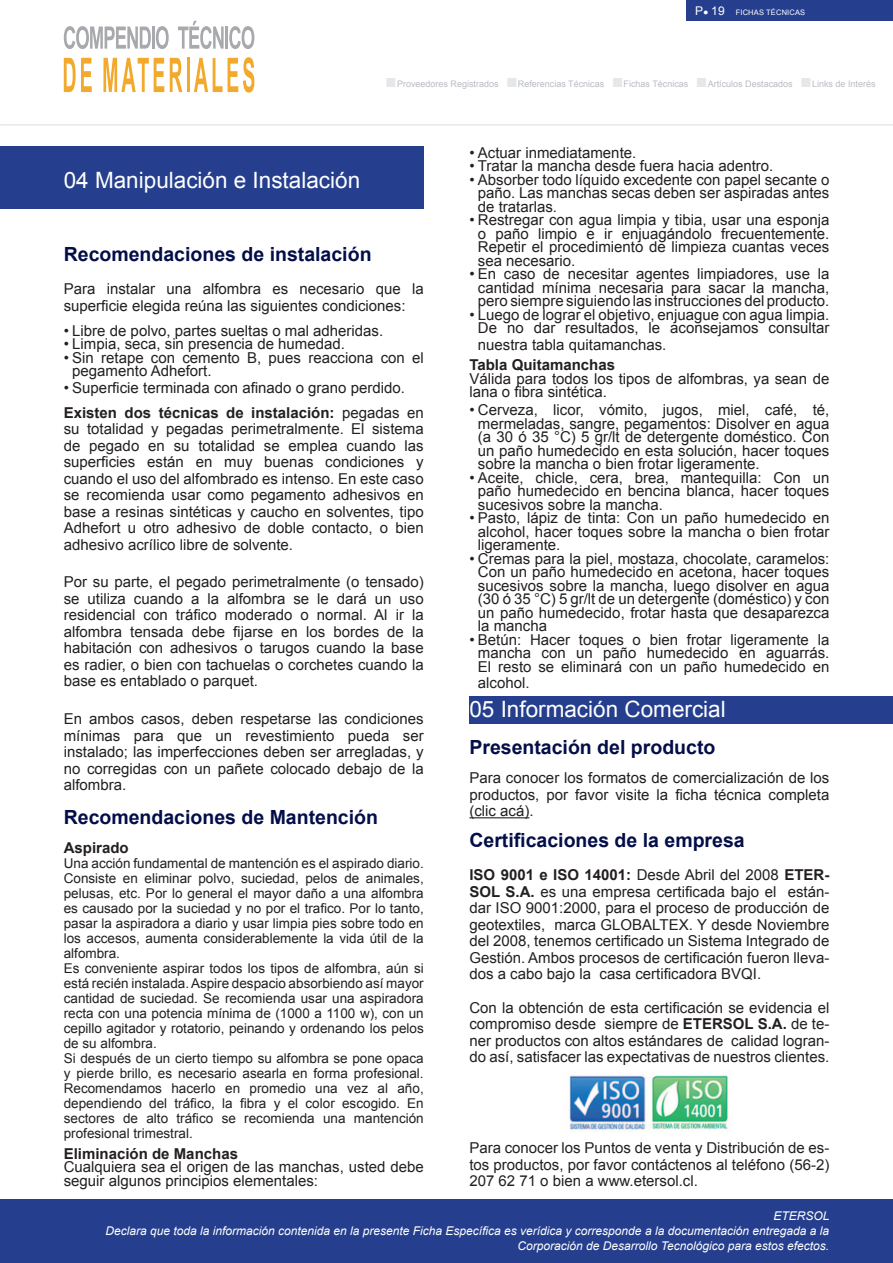
<style>
.page{position:relative;width:893px;height:1263px;background:#fff}
.page>*{position:absolute;margin:0;border:0;box-sizing:border-box;transform-origin:0 0}
.t1{font:22.5px "Arial";color:#fff}
.t2{font:700 19.5px "Arial";color:#030e49}
.t3{font:15px/16.5px "Arial";color:#231f20;text-align:justify}
.t4{font:700 15px "Arial";color:#231f20}
.t5{font:13.5px/15px "Arial";color:#231f20}
.t6{font:italic 12px/15px "Arial";color:#fff;text-align:right}
.t7{font:9px "Arial";color:#b9bcc3}
.t8{font:7.5px "Arial";letter-spacing:.02em;color:#fff}
.s1{font-size:12px}
.s2{font-size:9px}
.s3{font-size:19.5px;color:#e6e7e9}
.s4{font-weight:700}
</style>
<div class="page">
<div style="left:0;top:1199px;width:893px;height:64px;background:#253f8e"></div>
<div style="left:687px;top:0;width:206px;height:21px;background:#253f8e"></div>
<svg style="left:64px;top:26px;width:105px;height:23px"></svg>
<svg style="left:178px;top:21px;width:76px;height:28px"></svg>
<svg style="left:64px;top:58px;width:28px;height:34px"></svg>
<svg style="left:103px;top:58px;width:61px;height:34px"></svg>
<svg style="left:170px;top:58px;width:12px;height:34px"></svg>
<hr style="left:187px;top:58px;width:3px;height:34px;background:#f2a92c">
<svg style="left:194px;top:57px;width:60px;height:36px"></svg>
<hr style="left:0;top:124px;width:893px;height:2px;background:#e6e7e9">
<div style="left:0;top:147px;width:424px;height:62px;background:#253f8e"></div>
<hr style="left:469px;top:817px;width:60px;height:1px;background:#231f20">
<div style="left:469px;top:696px;width:424px;height:28px;background:#253f8e"></div>
<img style="left:569px;top:1075px;width:160px;height:55px">
<p class="t8" style="left:695px;top:7px;width:106px"><span class="s1">P</span><span class="s2">●</span> <span class="s1">19</span> FICHAS TÉCNICAS</p>
<p class="t7" style="left:385px;top:78px;width:492px"><span class="s3">■</span>Proveedores Registrados <span class="s3">■</span>Referencias Técnicas <span class="s3">■</span>Fichas Técnicas <span class="s3">■</span>Artículos Destacados <span class="s3">■</span>Links de I nterés</p>
<h1 class="t1" style="left:64px;top:165px;width:298px">04 Manipulación e I nstalación</h1>
<h2 class="t2" style="left:64px;top:241px;width:309px">Recomendaciones de instalación</h2>
<p class="t3" style="left:64px;top:281px;width:361px">Para instalar una alfombra es necesario que la superficie elegida reúna las siguientes condiciones:</p>
<p class="t3" style="left:64px;top:322px;width:321px">• Libre de polvo, partes sueltas o mal adheridas.</p>
<p class="t3" style="left:64px;top:336px;width:283px">• Limpia, seca, sin presencia de humedad.</p>
<p class="t3" style="left:72px;top:351px;width:353px;line-height:13.5px;text-indent:-9px">• Sin retape con cemento B, pues reacciona con el pegamento Adhefort.</p>
<p class="t3" style="left:64px;top:375px;width:361px;line-height:25px">• Superficie terminada con afinado o grano perdido.<br><span class="s4">Existen dos técnicas de instalación:</span> pegadas en</p>
<p class="t3" style="left:64px;top:421px;width:361px">su totalidad y pegadas perimetralmente. El sistema de pegado en su totalidad se emplea cuando las superficies están en muy buenas condiciones y cuando el uso del alfombrado es intenso. En este caso se recomienda usar como pegamento adhesivos en base a resinas sintéticas y caucho en solventes, tipo Adhefort u otro adhesivo de doble contacto, o bien adhesivo acrílico libre de solvente.</p>
<p class="t3" style="left:64px;top:574px;width:361px">Por su parte, el pegado perimetralmente (o tensado) se utiliza cuando a la alfombra se le dará un uso residencial con tráfico moderado o normal. Al ir la alfombra tensada debe fijarse en los bordes de la habitación con adhesivos o tarugos cuando la base es radier, o bien con tachuelas o corchetes cuando la base es entablado o parquet.</p>
<p class="t3" style="left:64px;top:711px;width:362px">En ambos casos, deben respetarse las condiciones mínimas para que un revestimiento pueda ser instalado; las imperfecciones deben ser arregladas, y no corregidas con un pañete colocado debajo de la alfombra.</p>
<h2 class="t2" style="left:64px;top:804px;width:316px">Recomendaciones de Mantención</h2>
<p class="t4" style="left:64px;top:838px;width:67px">Aspirado</p>
<p class="t5" style="left:64px;top:856px;width:362px">Una acción fundamental de mantención es el aspirado diario.<br>Consiste en eliminar polvo, suciedad, pelos de animales, pelusas, etc. Por lo general el mayor daño a una alfombra es causado por la suciedad y no por el trafico. Por lo tanto, pasar la aspiradora a diario y usar limpia pies sobre todo en los accesos, aumenta considerablemente la vida útil de la alfombra.<br>Es conveniente aspirar todos los tipos de alfombra, aún si está recién instalada. Aspire despacio absorbiendo así mayor cantidad de suciedad. Se recomienda usar una aspiradora recta con una potencia mínima de (1000 a 1100 w), con un cepillo agitador y rotatorio, peinando y ordenando los pelos de su alfombra.<br>Si después de un cierto tiempo su alfombra se pone opaca y pierde brillo, es necesario asearla en forma profesional.<br>Recomendamos hacerlo en promedio una vez al año, dependiendo del tráfico, la fibra y el color escogido. En sectores de alto tráfico se recomienda una mantención profesional trimestral.</p>
<p class="t4" style="left:64px;top:1144px;width:176px">Eliminación de Manchas</p>
<p class="t3" style="left:64px;top:1160px;width:361px;line-height:13.5px">Cualquiera sea el origen de las manchas, usted debe seguir algunos principios elementales:</p>
<p class="t3" style="left:469px;top:144px;width:168px">• Actuar inmediatamente.</p>
<p class="t3" style="left:469px;top:158px;width:305px">• Tratar la mancha desde fuera hacia adentro.</p>
<p class="t3" style="left:478px;top:173px;width:353px;line-height:13.5px;text-indent:-9px">• Absorber todo líquido excedente con papel secante o paño. Las manchas secas deben ser aspiradas antes de tratarlas.</p>
<p class="t3" style="left:478px;top:213px;width:353px;line-height:13.5px;text-indent:-9px">• Restregar con agua limpia y tibia, usar una esponja o paño limpio e ir enjuagándolo frecuentemente.<br>Repetir el procedimiento de limpieza cuantas veces sea necesario.</p>
<p class="t3" style="left:469px;top:267px;width:361px;line-height:13.5px;text-align:center">• En caso de necesitar agentes limpiadores, use la cantidad mínima necesaria para sacar la mancha, pero siempre siguiendo las instrucciones del producto.</p>
<p class="t3" style="left:469px;top:308px;width:362px;line-height:13.5px;text-align:center">• Luego de lograr el objetivo, enjuague con agua limpia.<br>De no dar resultados, le aconsejamos consultar</p>
<p class="t3" style="left:478px;top:336px;width:190px">nuestra tabla quitamanchas.</p>
<p class="t4" style="left:469px;top:355px;width:147px">Tabla Quitamanchas</p>
<p class="t3" style="left:469px;top:372px;width:361px;line-height:13.5px">Válida para todos los tipos de alfombras, ya sean de lana o fibra sintética.</p>
<p class="t3" style="left:478px;top:403px;width:353px;line-height:13.5px;text-indent:-9px">• Cerveza, licor, vómito, jugos, miel, café, té, mermeladas, sangre, pegamentos: Disolver en agua (a 30 ó 35 °C) 5 gr/lt de detergente doméstico. Con un paño humedecido en esta solución, hacer toques sobre la mancha o bien frotar ligeramente.</p>
<p class="t3" style="left:478px;top:471px;width:353px;line-height:13.5px;text-indent:-9px">• Aceite, chicle, cera, brea, mantequilla: Con un paño humedecido en bencina blanca, hacer toques sucesivos sobre la mancha.</p>
<p class="t3" style="left:478px;top:511px;width:353px;line-height:13.5px;text-indent:-9px">• Pasto, lápiz de tinta: Con un paño humedecido en alcohol, hacer toques sobre la mancha o bien frotar ligeramente.</p>
<p class="t3" style="left:478px;top:552px;width:353px;line-height:13.5px;text-indent:-9px">• Cremas para la piel, mostaza, chocolate, caramelos:<br>Con un paño humedecido en acetona, hacer toques sucesivos sobre la mancha, luego disolver en agua (30 ó 35 °C) 5 gr/lt de un detergente (doméstico) y con un paño humedecido, frotar hasta que desaparezca la mancha</p>
<p class="t3" style="left:469px;top:633px;width:361px;line-height:13.5px;text-align:center">• Betún: Hacer toques o bien frotar ligeramente la mancha con un paño humedecido en aguarrás.<br>El resto se eliminará con un paño humedecido en</p>
<p class="t3" style="left:478px;top:675px;width:53px">alcohol.</p>
<h1 class="t1" style="left:469px;top:694px;width:258px">05 I nformación Comercial</h1>
<h2 class="t2" style="left:469px;top:734px;width:247px">Presentación del producto</h2>
<p class="t3" style="left:469px;top:770px;width:361px">Para conocer los formatos de comercialización de los productos, por favor visite la ficha técnica completa (clic acá).</p>
<h2 class="t2" style="left:469px;top:827px;width:277px">Certificaciones de la empresa</h2>
<p class="t3" style="left:469px;top:867px;width:361px"><span class="s4">ISO 9001 e ISO 14001:</span> Desde Abril del 2008 <span class="s4">ETER-SOL S.A.</span> es una empresa certificada bajo el están&shy;dar ISO</p>
<p class="t3" style="left:469px;top:900px;width:361px;text-indent:56px">9001:2000, para el proceso de producción de geotextiles, marca GLOBALTEX. Y desde Noviembre del 2008, tenemos certificado un Sistema I ntegrado de Gestión. Ambos procesos de certificación fueron lleva&shy;dos a cabo bajo la casa certificadora BVQI .</p>
<p class="t3" style="left:469px;top:999px;width:361px">Con la obtención de esta certificación se evidencia el compromiso desde siempre de <span class="s4">ETERSOL S.A.</span> de te&shy;ner productos con altos estándares de calidad logran&shy;do así, satisfacer las expectativas de nuestros clientes.</p>
<p class="t3" style="left:469px;top:1140px;width:361px">Para conocer los Puntos de venta y Distribución de es&shy;tos productos, por favor contáctenos al teléfono (56-2)<br>207 62 71 o bien a www.etersol.cl.</p>
<p class="t6" style="left:105px;top:1208px;width:725px">ETERSOL<br>Declara que toda la información contenida en la presente Ficha Específica es verídica y corresponde a la documentación entregada a la<br>Corporación de Desarrollo Tecnológico para estos efectos.</p>
</div>
